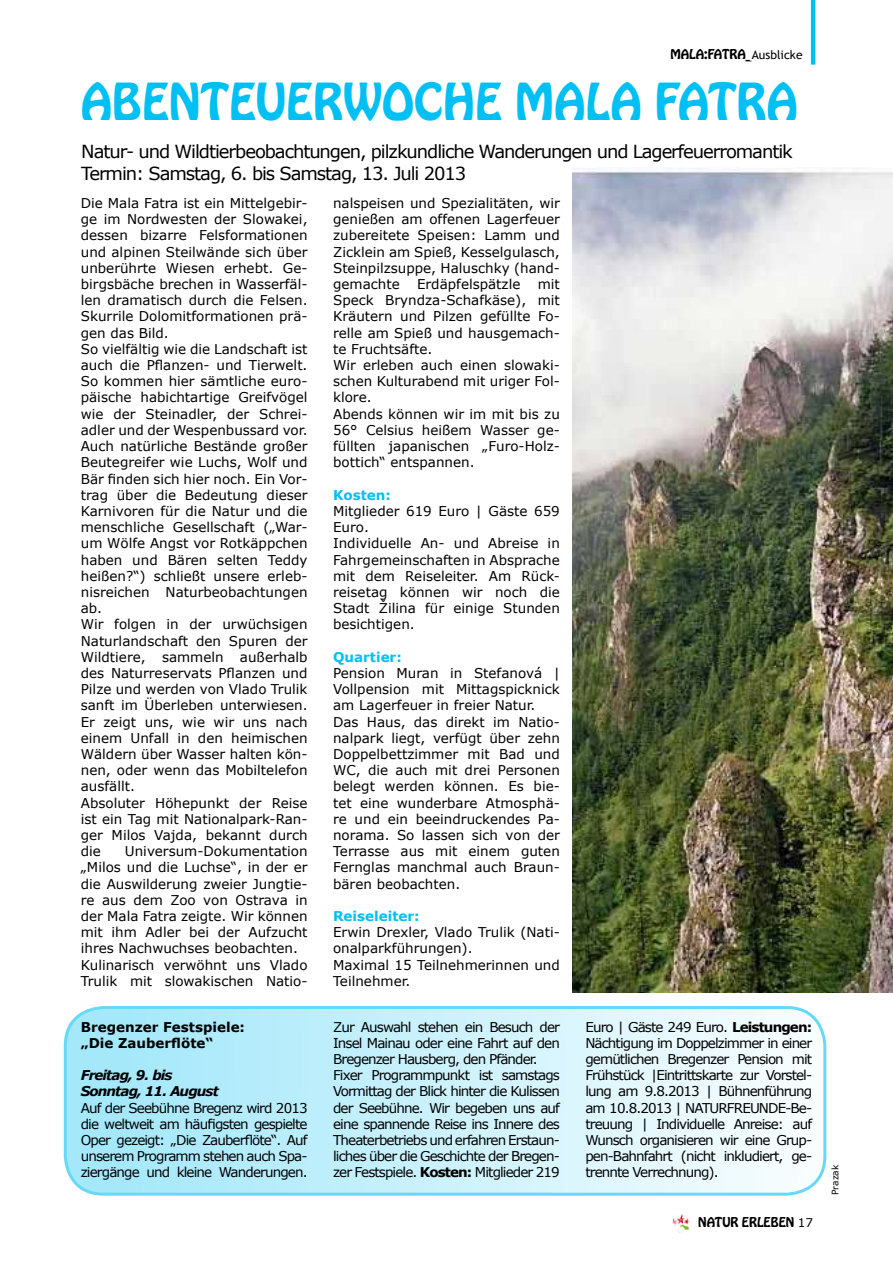
<style>
.page{position:relative;width:893px;height:1263px;background:#fff}
.page>*{position:absolute;margin:0;border:0;box-sizing:border-box;transform-origin:0 0}
.t1{font:45px "Hobo Std";color:#00c0f3}
.t2{font:18px/21.6px "Verdana";letter-spacing:-.06em;color:#000}
.t3{font:13.5px/16.2px "Verdana";color:#000}
.t4{font:13.5px/16.2px "Verdana";letter-spacing:-.065em;color:#000}
.t5{font:700 13.5px/16.2px "Verdana";color:#000}
.t6{font:italic 700 13.5px/16.2px "Verdana";letter-spacing:-.065em;color:#000}
.t7{font:700 13.5px "Verdana";color:#00c0f3}
.t8{font:12px "Hobo Std";color:#000}
.t9{font:9px "Verdana";color:#000}
.s1{font-family:"Trebuchet MS"}
.s2{font-weight:700}
.s3{font-family:"Verdana"}
</style>
<div class="page">
<img style="left:673px;top:1214px;width:17px;height:18px">
<hr style="left:811px;top:0;width:4px;height:65px;background:#00c0f3">
<img style="left:573px;top:168px;width:320px;height:825px">
<div style="left:65px;top:1007px;width:760px;height:187px;background:linear-gradient(to right,#9fe7fa,#f9fdfe);border-radius:38px"></div>
<div style="left:64px;top:1006px;width:762px;height:190px;border:3px solid #00c0f3;border-radius:38px"></div>
<p class="t8" style="left:670px;top:46px;width:134px">MALA:FATRA_<span class="s1">Ausblicke</span></p>
<h1 class="t1" style="left:81px;top:70px;width:718px">ABENTEUERWOCHE MALA FATRA</h1>
<h2 class="t2" style="left:81px;top:141px;width:713px">Natur- und Wildtierbeobachtungen, pilzkundliche Wanderungen und Lagerfeuerromantik<br>Termin: Samstag, 6. bis Samstag, 13. Juli 2013</h2>
<p class="t3" style="left:333px;top:195px;width:228px;text-align:justify">nalspeisen und Spezialitäten, wir genießen am offenen Lagerfeuer zubereitete Speisen: Lamm und Zicklein am Spieß, Kesselgulasch, Steinpilzsuppe, Haluschky (hand&shy;gemachte</p>
<p class="t3" style="left:81px;top:195px;width:228px">Die Mala Fatra ist ein Mittelgebir&shy;ge im Nordwesten der Slowakei, dessen bizarre Felsformationen und alpinen Steilwände sich über unberührte Wiesen erhebt. Ge&shy;birgsbäche brechen in Wasserfäl&shy;len dramatisch durch die Felsen.<br>Skurrile Dolomitformationen prä&shy;gen das Bild.<br>So vielfältig wie die Landschaft ist auch die Pflanzen- und Tierwelt.<br>So kommen hier sämtliche euro&shy;päische habichtartige Greifvögel wie der Steinadler, der Schrei&shy;adler und der Wespenbussard vor.<br>Auch natürliche Bestände großer<br>Beutegreifer wie Luchs, Wolf und<br>Bär finden sich hier noch. Ein Vor&shy;trag über die Bedeutung dieser<br>Karnivoren für die Natur und die menschliche Gesellschaft („War&shy;um Wölfe Angst vor Rotkäppchen haben und Bären selten Teddy heißen?“) schließt unsere erleb&shy;nisreichen Naturbeobachtungen ab.<br>Wir folgen in der urwüchsigen<br>Naturlandschaft den Spuren der<br>Wildtiere, sammeln außerhalb des Naturreservats Pflanzen und<br>Pilze und werden von Vlado Trulik sanft im Überleben unterwiesen.<br>Er zeigt uns, wie wir uns nach einem Unfall in den heimischen<br>Wäldern über Wasser halten kön&shy;nen, oder wenn das Mobiltelefon ausfällt.<br>Absoluter Höhepunkt der Reise ist ein Tag mit Nationalpark-Ran&shy;ger Milos Vajda, bekannt durch die</p>
<p class="t3" style="left:417px;top:276px;width:105px">Erdäpfelspätzle</p>
<p class="t3" style="left:333px;top:276px;width:228px;text-indent:205px">mit<br>Speck Bryndza-Schafkäse), mit<br>Kräutern und Pilzen gefüllte Fo&shy;relle am Spieß und hausgemach&shy;te Fruchtsäfte.<br>Wir erleben auch einen slowaki&shy;schen Kulturabend mit uriger Fol&shy;klore.<br>Abends können wir im mit bis zu<br>56° Celsius heißem Wasser ge&shy;füllten japanischen „Furo-Holz&shy;bottich“ entspannen.</p>
<p class="t7" style="left:333px;top:485px;width:59px">Kosten:</p>
<p class="t3" style="left:333px;top:503px;width:228px">Mitglieder 619 Euro | Gäste 659<br>Euro.<br>Individuelle An- und Abreise in<br>Fahrgemeinschaften in Absprache mit dem Reiseleiter. Am Rück&shy;reisetag können wir noch die<br>Stadt Žilina für einige Stunden besichtigen.</p>
<p class="t7" style="left:333px;top:647px;width:70px">Quartier:</p>
<p class="t3" style="left:333px;top:665px;width:228px">Pension Muran in Stefanová |<br>Vollpension mit Mittagspicknick am Lagerfeuer in freier Natur.<br>Das Haus, das direkt im Natio&shy;nalpark liegt, verfügt über zehn<br>Doppelbettzimmer mit Bad und<br>WC, die auch mit drei Personen belegt werden können. Es bie&shy;tet eine wunderbare Atmosphä&shy;re und ein beeindruckendes Pa&shy;norama. So lassen sich von der<br>Terrasse aus mit einem guten<br>Fernglas manchmal auch Braun&shy;bären beobachten.</p>
<p class="t7" style="left:333px;top:906px;width:88px">Reiseleiter:</p>
<p class="t3" style="left:333px;top:924px;width:228px">Erwin Drexler, Vlado Trulik (Nati&shy;onalparkführungen).<br>Maximal 15 Teilnehmerinnen und<br>Teilnehmer.</p>
<p class="t3" style="left:81px;top:843px;width:228px;text-indent:44px">Universum-Dokumentation „Milos und die Luchse“, in der er die Auswilderung zweier Jungtie&shy;re aus dem Zoo von Ostrava in der Mala Fatra zeigte. Wir können mit ihm Adler bei der Aufzucht ihres Nachwuchses beobachten.<br>Kulinarisch verwöhnt uns Vlado<br>Trulik mit slowakischen Natio-</p>
<p class="t5" style="left:81px;top:1018px;width:166px">Bregenzer Festspiele: „Die Zauberflöte“</p>
<p class="t6" style="left:81px;top:1067px;width:140px">Freitag, 9. bis<br>Sonntag, 11. August</p>
<p class="t3" style="left:81px;top:1099px;width:228px;text-align:justify">Auf der Seebühne Bregenz wird 2013 die weltweit am häufigsten gespielte Oper gezeigt: „Die Zauberflöte“. Auf unserem Programm stehen auch Spa&shy;ziergänge und kleine Wanderungen.</p>
<p class="t4" style="left:333px;top:1018px;width:228px">Zur Auswahl stehen ein Besuch der Insel Mainau oder eine Fahrt auf den Bregenzer Hausberg, den Pfänder.<br>Fixer Programmpunkt ist samstags Vormittag der Blick hinter die Kulissen der Seebühne. Wir begeben uns auf eine spannende Reise ins Innere des Theaterbetriebs und erfahren Erstaun&shy;liches über die Geschichte der Bregen&shy;zer Festspiele. <span class="s2">Kosten:</span> Mitglieder 219</p>
<p class="t3" style="left:585px;top:1018px;width:228px;text-align:justify">Euro | Gäste 249 Euro. <span class="s2">Leistungen:<br></span>Nächtigung im Doppelzimmer in einer gemütlichen Bregenzer Pension mit Frühstück |Eintrittskarte zur Vorstel&shy;lung am 9.8.2013 | Bühnenführung am 10.8.2013 | NATURFREUNDE-Be&shy;treuung | Individuelle Anreise: auf Wunsch organisieren wir eine Grup&shy;pen-Bahnfahrt (nicht inkludiert, ge&shy;trennte Verrechnung).</p>
<p class="t8" style="left:698px;top:1214px;width:116px">NATUR ERLEBEN <span class="s3">17</span></p>
<p class="t9" style="left:829px;top:1195px;width:31px;rotate:-90deg">Prazak</p>
</div>
